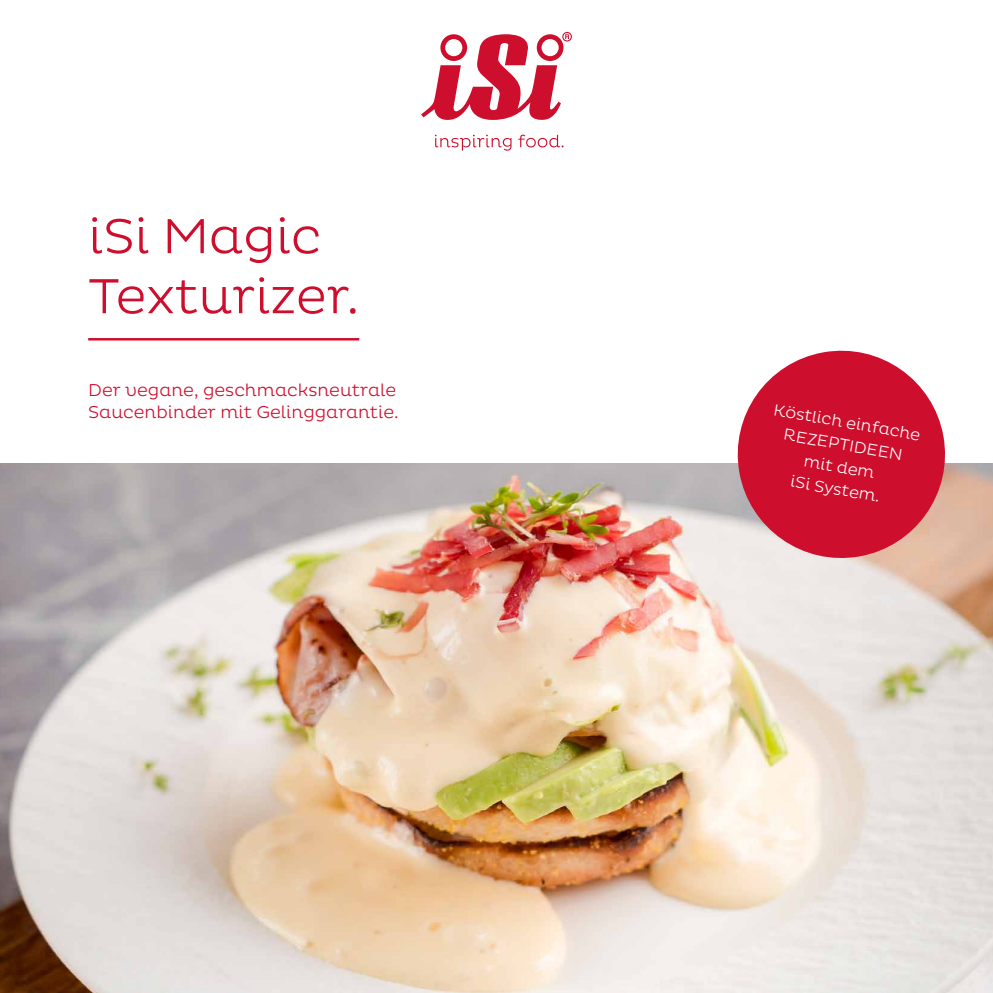
<style>
.page{position:relative;width:993px;height:993px;background:#fff}
.page>*{position:absolute;margin:0;border:0;box-sizing:border-box;transform-origin:0 0}
.t1{font:300 50px/60px "Pluto";color:#ce0e2d}
.t2{font:300 17.5px/22.5px "Pluto";color:#ce0e2d}
.t3{font:300 16.25px/22.5px "Pluto";color:#fff;text-align:center}
</style>
<div class="page">
<img style="left:0;top:463px;width:992px;height:529px">
<hr style="left:88px;top:338px;width:271px;height:2px;background:#ce0e2d">
<svg style="left:729px;top:350px;width:224px;height:216px;background:#d74e62"></svg>
<svg style="left:421px;top:32px;width:150px;height:88px"></svg>
<svg style="left:435px;top:135px;width:76px;height:16px"></svg>
<svg style="left:518px;top:135px;width:45px;height:12px"></svg>
<h1 class="t1" style="left:88px;top:206px;width:272px">iSi Magic<br>Texturizer.</h1>
<p class="t2" style="left:88px;top:378px;width:312px">Der vegane, geschmacksneutrale<br>Saucenbinder mit Gelinggarantie.</p>
<p class="t3" style="left:775px;top:398px;width:150px;rotate:10deg">Köstlich einfache<br>REZEPTIDEEN mit dem<br>iSi System.</p>
</div>
